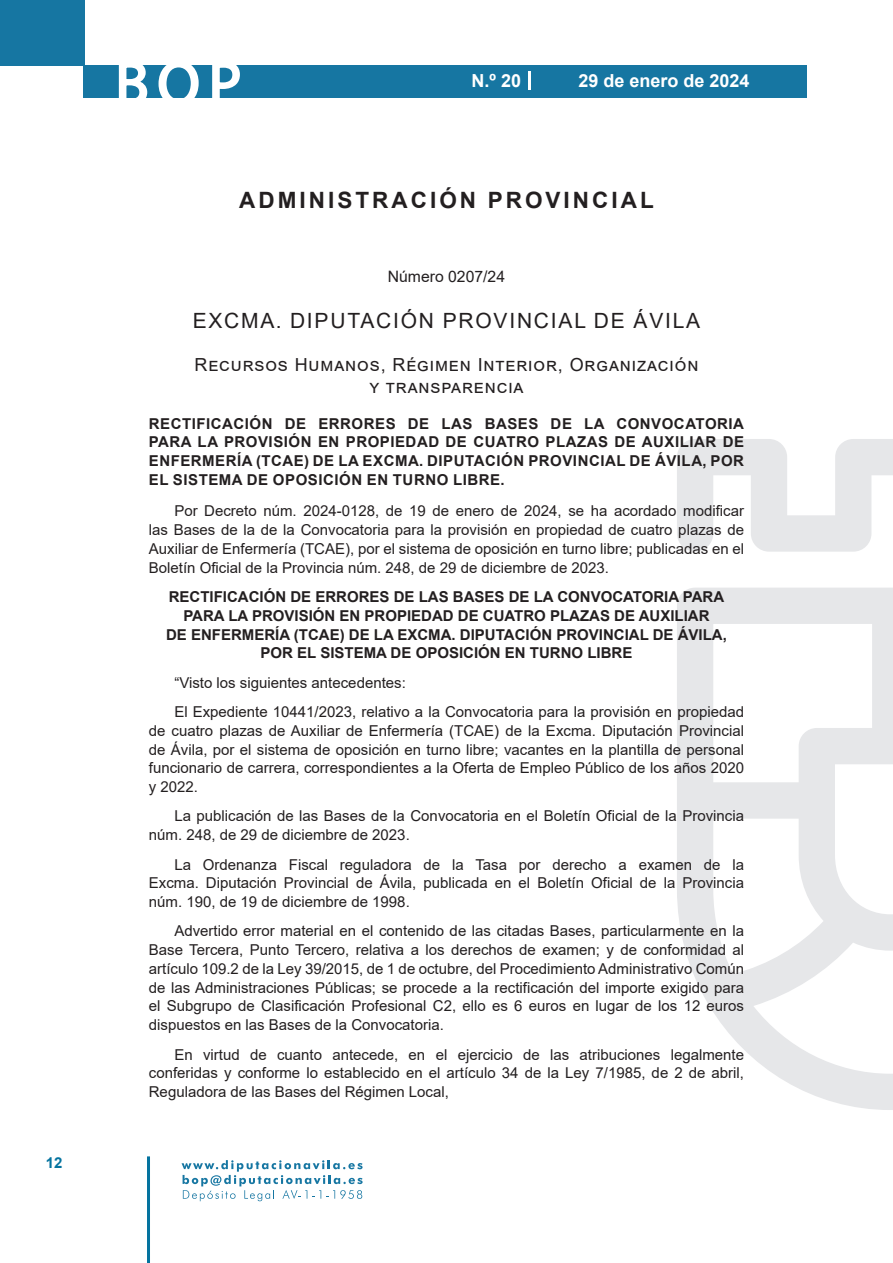
<style>
.page{position:relative;width:893px;height:1263px;background:#fff}
.page>*{position:absolute;margin:0;border:0;box-sizing:border-box;transform-origin:0 0}
.t1{font:500 61.5px "Avant Garde";color:#fff}
.h1__secion{font:700 22.5px "Arial";letter-spacing:.135em;color:#231f20}
.h2__organismo{font:21px "Arial";letter-spacing:.085em;color:#231f20}
.h3__suborganismo{font:18px/21.6px "Arial";letter-spacing:.05em;color:#231f20;text-align:center}
.t2{font:700 18px "Arial";color:#fff}
.numero{font:15.75px "Arial";color:#231f20}
.texto_normal{font:15px/18.8px "Arial";color:#231f20;text-align:justify}
.texto_centrado{font:700 15px/18.8px "Arial";color:#231f20;text-align:center}
.entradilla{font:700 15px/18.8px "Arial";letter-spacing:.035em;color:#231f20;text-align:justify}
.t3{font:700 15px "Arial";color:#04739f}
</style>
<div class="page">
<div style="left:0;top:0;width:85px;height:65px;background:#1676a2"></div>
<div style="left:84px;top:65px;width:723px;height:33px;background:#1676a2"></div>
<svg style="left:118px;top:65px;width:30px;height:33px"></svg>
<svg style="left:158px;top:65px;width:41px;height:33px"></svg>
<svg style="left:212px;top:65px;width:28px;height:33px"></svg>
<svg style="left:182px;top:1160px;width:181px;height:41px"></svg>
<hr style="left:147px;top:1156px;width:3px;height:107px;background:#04739f">
<svg style="left:529px;top:71px;width:2px;height:19px"></svg>
<svg style="left:677px;top:439px;width:216px;height:671px"></svg>
<p class="t3" style="left:46px;top:1152px;width:18px">12</p>
<h1 class="t1" style="left:115px;top:46px;width:128px">BOP</h1>
<p class="t2" style="left:472px;top:68px;width:51px">N.º 20</p>
<p class="t2" style="left:578px;top:68px;width:173px">29 de enero de 2024</p>
<p class="h1__secion" style="left:239px;top:184px;width:416px">ADMINISTRACIÓN PROVINCIAL</p>
<p class="numero" style="left:388px;top:266px;width:119px">Número 0207/24</p>
<p class="h2__organismo" style="left:193px;top:307px;width:509px">EXCMA. DIPUTACIÓN PROVINCIAL DE ÁVILA</p>
<p class="h3__suborganismo" style="left:194px;top:354px;width:505px">Recursos Humanos, Régimen Interior, Organización y transparencia</p>
<p class="entradilla" style="left:149px;top:414px;width:597px">RECTIFICACIÓN DE ERRORES DE LAS BASES DE LA CONVOCATORIA PARA LA PROVISIÓN EN PROPIEDAD DE CUATRO PLAZAS DE AUXILIAR DE ENFERMERÍA (TCAE) DE LA EXCMA. DIPUTACIÓN PROVINCIAL DE ÁVILA, POR EL SISTEMA DE OPOSICIÓN EN TURNO LIBRE.</p>
<p class="texto_normal" style="left:149px;top:502px;width:597px;text-indent:26px">Por Decreto núm. 2024-0128, de 19 de enero de 2024, se ha acordado modificar las Bases de la de la Convocatoria para la provisión en propiedad de cuatro plazas de Auxiliar de Enfermería (TCAE), por el sistema de oposición en turno libre; publicadas en el Boletín Oficial de la Provincia núm. 248, de 29 de diciembre de 2023.</p>
<p class="texto_centrado" style="left:166px;top:587px;width:562px">RECTIFICACIÓN DE ERRORES DE LAS BASES DE LA CONVOCATORIA PARA PARA LA PROVISIÓN EN PROPIEDAD DE CUATRO PLAZAS DE AUXILIAR<br>DE ENFERMERÍA (TCAE) DE LA EXCMA. DIPUTACIÓN PROVINCIAL DE ÁVILA, POR EL SISTEMA DE OPOSICIÓN EN TURNO LIBRE</p>
<p class="texto_normal" style="left:174px;top:673px;width:233px">“Visto los siguientes antecedentes:</p>
<p class="texto_normal" style="left:149px;top:702px;width:597px;text-indent:26px">El Expediente 10441/2023, relativo a la Convocatoria para la provisión en propiedad de cuatro plazas de Auxiliar de Enfermería (TCAE) de la Excma. Diputación Provincial de Ávila, por el sistema de oposición en turno libre; vacantes en la plantilla de personal funcionario de carrera, correspondientes a la Oferta de Empleo Público de los años 2020 y 2022.</p>
<p class="texto_normal" style="left:149px;top:807px;width:597px;text-indent:26px">La publicación de las Bases de la Convocatoria en el Boletín Oficial de la Provincia núm. 248, de 29 de diciembre de 2023.</p>
<p class="texto_normal" style="left:149px;top:855px;width:597px;text-indent:26px">La Ordenanza Fiscal reguladora de la Tasa por derecho a examen de la Excma. Diputación Provincial de Ávila, publicada en el Boletín Oficial de la Provincia núm. 190, de 19 de diciembre de 1998.</p>
<p class="texto_normal" style="left:149px;top:922px;width:597px;text-indent:26px">Advertido error material en el contenido de las citadas Bases, particularmente en la Base Tercera, Punto Tercero, relativa a los derechos de examen; y de conformidad al artículo 109.2 de la Ley 39/2015, de 1 de octubre, del Procedimiento Administrativo Común de las Administraciones Públicas; se procede a la rectificación del importe exigido para el Subgrupo de Clasificación Profesional C2, ello es 6 euros en lugar de los 12 euros dispuestos en las Bases de la Convocatoria.</p>
<p class="texto_normal" style="left:149px;top:1045px;width:597px;text-indent:26px">En virtud de cuanto antecede, en el ejercicio de las atribuciones legalmente conferidas y conforme lo establecido en el artículo 34 de la Ley 7/1985, de 2 de abril, Reguladora de las Bases del Régimen Local,</p>
</div>
